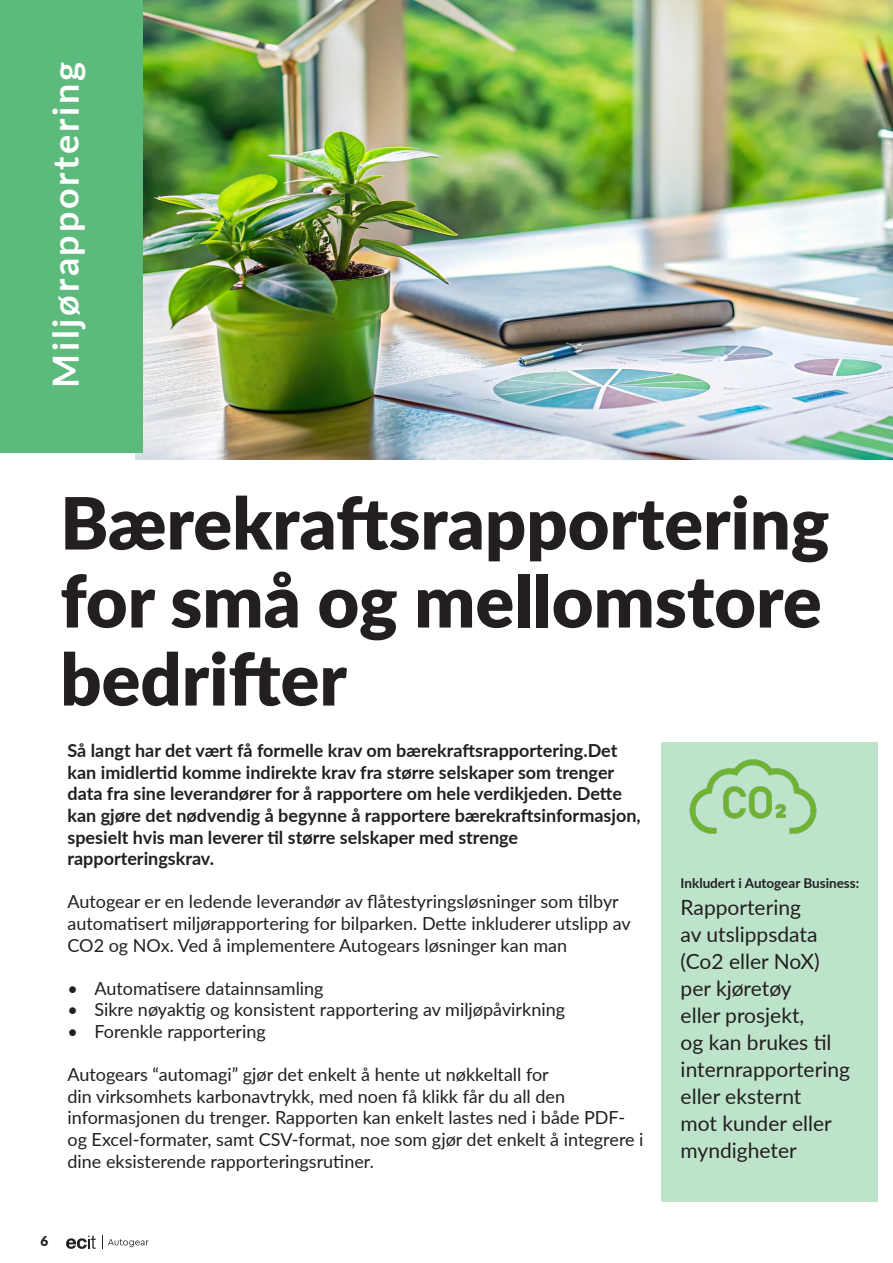
<style>
.page{position:relative;width:893px;height:1263px;background:#fff}
.page>*{position:absolute;margin:0;border:0;box-sizing:border-box;transform-origin:0 0}
._48_Black_Left{font:900 72px/78px "Lato";color:#231f20;text-align:justify}
._24_Bold_Left{font:700 36px "Lato";letter-spacing:.075em;color:#fff}
._12_Light_Left{font:21px/27px "Lato";color:#231f20}
._12_Light_Left-2{font:18px/21.6px "Lato";color:#231f20}
._12_Light_Left-3{font:700 18px/21.6px "Lato";color:#231f20}
._12_Light_Left-4{font:700 13.5px "Lato";color:#231f20}
.t1{font:900 13.5px "Lato";color:#231f20}
</style>
<div class="page">
<svg style="left:66px;top:1236px;width:30px;height:13px"></svg>
<svg style="left:102px;top:1235px;width:46px;height:14px"></svg>
<div style="left:662px;top:742px;width:216px;height:460px;background:#bde3cb"></div>
<img style="left:135px;top:0;width:758px;height:459px">
<div style="left:0;top:0;width:143px;height:452px;background:#5bba7c"></div>
<img style="left:689px;top:759px;width:128px;height:75px">
<p class="_24_Bold_Left" style="left:39px;top:388px;width:327px;rotate:-90deg">Miljørapportering</p>
<p class="_48_Black_Left" style="left:60px;top:481px;width:771px">Bærekraftsrapportering for små og mellomstore bedrifter</p>
<p class="_12_Light_Left-3" style="left:68px;top:739px;width:575px">Så langt har det vært få formelle krav om bærekraftsrapportering.Det kan imidlertid komme indirekte krav fra større selskaper som trenger data fra sine leverandører for å rapportere om hele verdikjeden. Dette kan gjøre det nødvendig å begynne å rapportere bærekraftsinformasjon, spesielt hvis man leverer til større selskaper med strenge rapporteringskrav.</p>
<p class="_12_Light_Left-2" style="left:68px;top:890px;width:565px">Autogear er en ledende leverandør av flåtestyringsløsninger som tilbyr automatisert miljørapportering for bilparken. Dette inkluderer utslipp av<br>CO2 og NOx. Ved å implementere Autogears løsninger kan man</p>
<p class="_12_Light_Left-2" style="left:68px;top:976px;width:258px">• Automatisere datainnsamling</p>
<p class="_12_Light_Left-2" style="left:68px;top:998px;width:499px">• Sikre nøyaktig og konsistent rapportering av miljøpåvirkning</p>
<p class="_12_Light_Left-2" style="left:68px;top:1020px;width:200px">• Forenkle rapportering</p>
<p class="_12_Light_Left-2" style="left:68px;top:1063px;width:578px">Autogears “automagi” gjør det enkelt å hente ut nøkkeltall for<br>din virksomhets karbonavtrykk, med noen få klikk får du all den informasjonen du trenger. Rapporten kan enkelt lastes ned i både PDF&shy;og Excel-formater, samt CSV-format, noe som gjør det enkelt å integrere i dine eksisterende rapporteringsrutiner.</p>
<p class="t1" style="left:40px;top:1231px;width:9px">6</p>
<p class="_12_Light_Left-4" style="left:681px;top:873px;width:180px">Inkludert i Autogear Business:</p>
<p class="_12_Light_Left" style="left:681px;top:892px;width:171px">Rapportering<br>av utslippsdata (Co2 eller NoX) per kjøretøy<br>eller prosjekt,<br>og kan brukes til internrapportering eller eksternt<br>mot kunder eller myndigheter</p>
</div>
